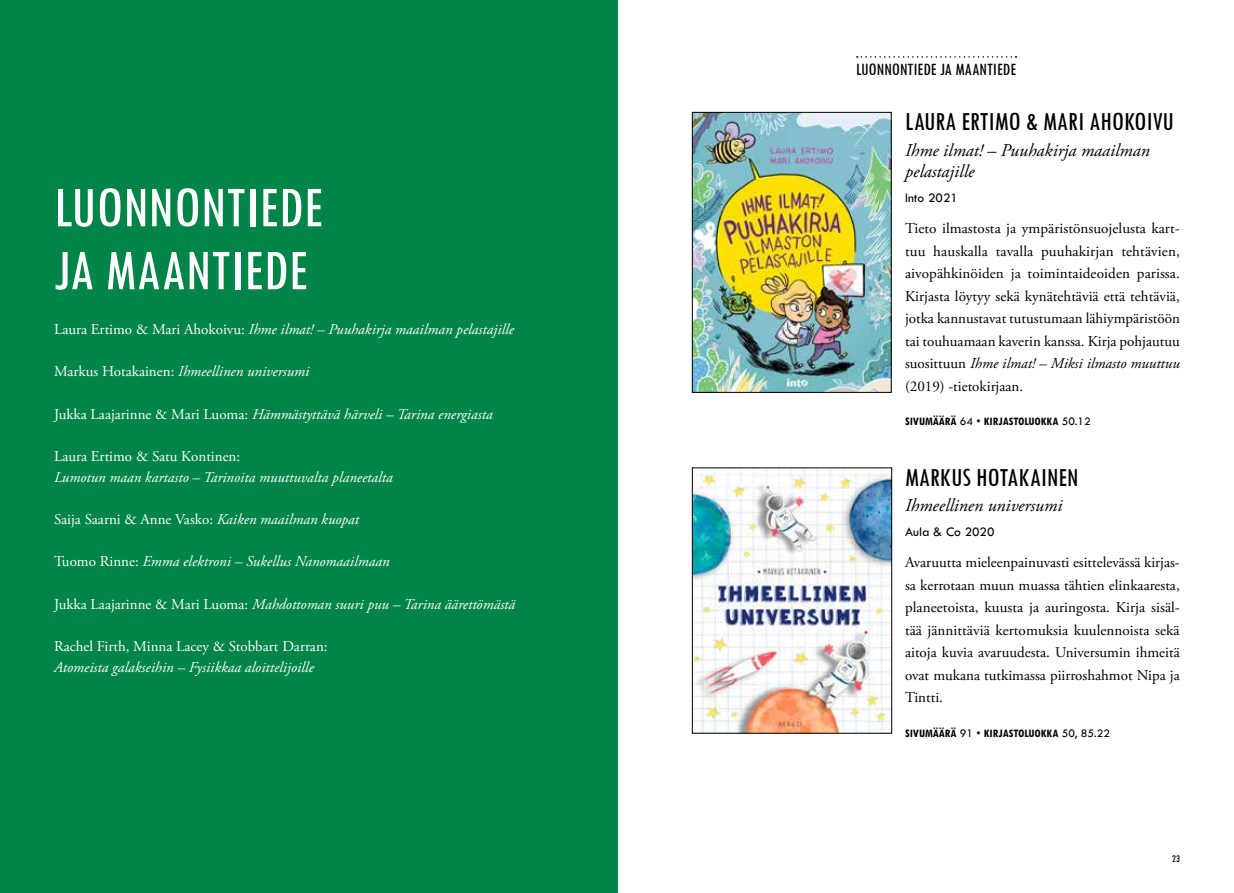
<style>
.page{position:relative;width:1234px;height:893px;background:#fff}
.page>*{position:absolute;margin:0;border:0;box-sizing:border-box;transform-origin:0 0}
.t1{font:condensed 60px/63px "Tw Cen";color:#fff}
.t2{font:condensed 27px "Tw Cen";color:#000}
.t3{font:italic 18px/21.6px "Adobe Garamond Pro";color:#000}
.t4{font:condensed 18px "Tw Cen";color:#000}
.t5{font:15px/22.5px "Adobe Garamond Pro";color:#000;text-align:justify}
.t6{font:italic 15px "Adobe Garamond Pro";color:#fff}
.t7{font:15px "Adobe Garamond Pro";color:#fff}
.t8{font:13.5px "Tw Cen MT Std";color:#000}
.t9{font:700 condensed 12px "Tw Cen MT Std";color:#000}
.t10{font:condensed 10.5px "Tw Cen";color:#000}
.s1{font-style:normal}
.s2{font-style:italic}
.s3{font-weight:400;font-stretch:normal}
</style>
<div class="page">
<svg style="left:856px;top:56px;width:160px;height:2px"></svg>
<div style="left:0;top:0;width:617px;height:893px;background:#008448"></div>
<img style="left:694px;top:114px;width:195px;height:277px">
<div style="left:692px;top:112px;width:199px;height:281px;border:1px solid #000"></div>
<img style="left:694px;top:470px;width:195px;height:261px">
<h1 class="t1" style="left:54px;top:174px;width:270px">LUONNONTIEDE<br>JA MAANTIEDE</h1>
<p class="t6" style="left:54px;top:320px;width:461px"><span class="s1">Laura Ertimo &amp; Mari Ahokoivu:</span> Ihme ilmat! – Puuhakirja maailman pelastajille</p>
<p class="t6" style="left:54px;top:363px;width:257px"><span class="s1">Markus Hotakainen:</span> Ihmeellinen universumi</p>
<p class="t6" style="left:54px;top:405px;width:440px"><span class="s1">Jukka Laajarinne &amp; Mari Luoma:</span> Hämmästyttävä härveli – Tarina energiasta</p>
<p class="t7" style="left:54px;top:447px;width:188px">Laura Ertimo &amp; Satu Kontinen:</p>
<p class="t6" style="left:54px;top:468px;width:340px">Lumotun maan kartasto – Tarinoita muuttuvalta planeetalta</p>
<p class="t7" style="left:54px;top:510px;width:306px">Saija Saarni &amp; Anne Vasko: <span class="s2">Kaiken maailman kuopat</span></p>
<p class="t6" style="left:54px;top:553px;width:337px"><span class="s1">Tuomo Rinne:</span> Emma elektroni – Sukellus Nanomaailmaan</p>
<p class="t6" style="left:54px;top:595px;width:462px"><span class="s1">Jukka Laajarinne &amp; Mari Luoma:</span> Mahdottoman suuri puu – Tarina äärettömästä</p>
<p class="t7" style="left:54px;top:637px;width:275px">Rachel Firth, Minna Lacey &amp; Stobbart Darran:</p>
<p class="t6" style="left:54px;top:658px;width:261px">Atomeista galakseihin – Fysiikkaa aloittelijoille</p>
<p class="t4" style="left:855px;top:58px;width:162px">LUONNONTIEDE JA MAANTIEDE</p>
<h2 class="t2" style="left:904px;top:105px;width:270px">LAURA ERTIMO &amp; MARI AHOKOIVU</h2>
<p class="t3" style="left:904px;top:140px;width:246px">Ihme ilmat! – Puuhakirja maailman pelastajille</p>
<p class="t8" style="left:904px;top:191px;width:54px">Into 2021</p>
<p class="t5" style="left:904px;top:218px;width:276px">Tieto ilmastosta ja ympäristönsuojelusta kart&shy;tuu hauskalla tavalla puuhakirjan tehtävien, aivopähkinöiden ja toimintaideoiden parissa.<br>Kirjasta löytyy sekä kynätehtäviä että tehtäviä, jotka kannustavat tutustumaan lähiympäristöön tai touhuamaan kaverin kanssa. Kirja pohjautuu suosittuun <span class="s2">Ihme ilmat! – Miksi ilmasto muuttuu </span>(2019) -tietokirjaan.</p>
<p class="t9" style="left:904px;top:415px;width:187px">SIVUMÄÄRÄ <span class="s3">64 •</span> KIRJASTOLUOKKA <span class="s3">50.12</span></p>
<h2 class="t2" style="left:904px;top:461px;width:175px">MARKUS HOTAKAINEN</h2>
<p class="t3" style="left:904px;top:495px;width:159px">Ihmeellinen universumi</p>
<p class="t8" style="left:904px;top:525px;width:91px">Aula &amp; Co 2020</p>
<p class="t5" style="left:904px;top:552px;width:276px">Avaruutta mieleenpainuvasti esittelevässä kirjas&shy;sa kerrotaan muun muassa tähtien elinkaaresta, planeetoista, kuusta ja auringosta. Kirja sisäl&shy;tää jännittäviä kertomuksia kuulennoista sekä aitoja kuvia avaruudesta. Universumin ihmeitä ovat mukana tutkimassa piirroshahmot Nipa ja Tintti.</p>
<p class="t9" style="left:904px;top:727px;width:206px">SIVUMÄÄRÄ <span class="s3">91 •</span> KIRJASTOLUOKKA <span class="s3">50, 85.22</span></p>
<p class="t10" style="left:1171px;top:852px;width:9px">23</p>
</div>
